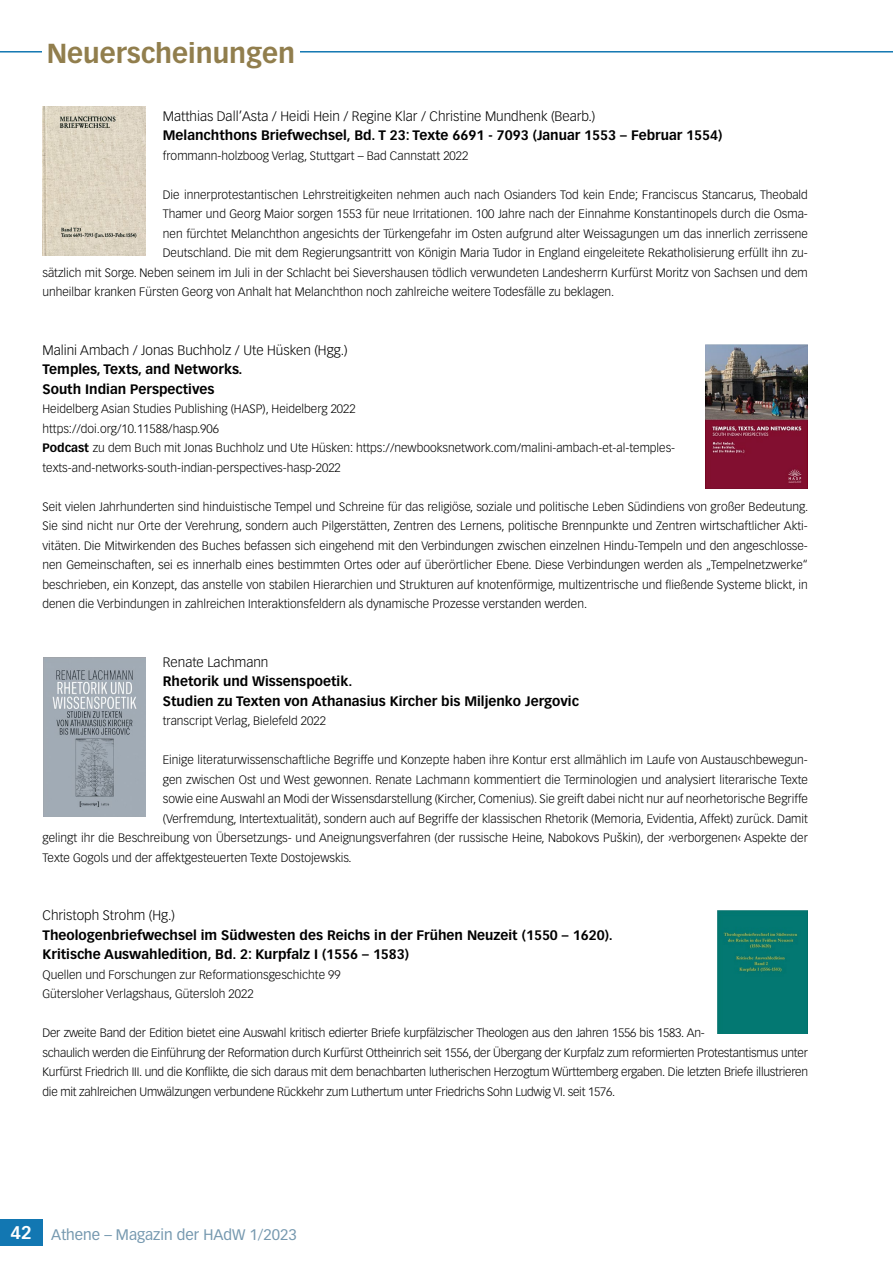
<style>
.page{position:relative;width:893px;height:1263px;background:#fff}
.page>*{position:absolute;margin:0;border:0;box-sizing:border-box;transform-origin:0 0}
.t1{font:700 27px "Vectora LT Pro";color:#917e4d}
.t2{font:15px "Vectora LT Pro";color:#7598af}
.t3{font:700 13.5px/19.5px "Vectora LT Pro";color:#000}
.t4{font:300 13.5px "Vectora LT Pro";color:#000}
.t5{font:300 12px/19.5px "Vectora LT Pro";color:#000}
.t6{font:300 12px/19.5px "Vectora LT Pro";letter-spacing:-.02em;color:#000}
.s1{font-weight:700}
.s2{font-weight:700;font-size:18px;color:#fff}
</style>
<div class="page">
<hr style="left:0;top:51px;width:893px;height:2px;background:#1277b2">
<div style="left:0;top:1219px;width:43px;height:26px;background:#1277b2"></div>
<img style="left:43px;top:106px;width:103px;height:150px">
<img style="left:705px;top:344px;width:103px;height:145px">
<div style="left:43px;top:38px;width:257px;height:29px;background:#fff"></div>
<img style="left:43px;top:657px;width:103px;height:159px">
<img style="left:718px;top:910px;width:90px;height:123px">
<h1 class="t1" style="left:47px;top:37px;width:250px">Neuerscheinungen</h1>
<p class="t4" style="left:163px;top:108px;width:434px">Matthias Dall’Asta / Heidi Hein / Regine Klar / Christine Mundhenk (Bearb.)</p>
<p class="t3" style="left:163px;top:125px;width:561px">Melanchthons Briefwechsel, Bd. T 23: Texte 6691 - 7093 (Januar 1553 – Februar 1554)</p>
<p class="t5" style="left:163px;top:146px;width:307px">frommann-holzboog Verlag, Stuttgart – Bad Cannstatt 2022</p>
<p class="t5" style="left:163px;top:185px;width:647px">Die innerprotestantischen Lehrstreitigkeiten nehmen auch nach Osianders Tod kein Ende; Franciscus Stancarus, Theobald</p>
<p class="t5" style="left:163px;top:204px;width:647px">Thamer und Georg Maior sorgen 1553 für neue Irritationen. 100 Jahre nach der Einnahme Konstantinopels durch die Osma-</p>
<p class="t5" style="left:163px;top:224px;width:647px">nen fürchtet Melanchthon angesichts der Türkengefahr im Osten aufgrund alter Weissagungen um das innerlich zerrissene</p>
<p class="t5" style="left:163px;top:243px;width:647px">Deutschland. Die mit dem Regierungsantritt von Königin Maria Tudor in England eingeleitete Rekatholisierung erfüllt ihn zu-</p>
<p class="t5" style="left:43px;top:263px;width:767px">sätzlich mit Sorge. Neben seinem im Juli in der Schlacht bei Sievershausen tödlich verwundeten Landesherrn Kurfürst Moritz von Sachsen und dem</p>
<p class="t5" style="left:43px;top:282px;width:573px">unheilbar kranken Fürsten Georg von Anhalt hat Melanchthon noch zahlreiche weitere Todesfälle zu beklagen.</p>
<p class="t4" style="left:43px;top:342px;width:307px">Malini Ambach / Jonas Buchholz / Ute Hüsken (Hgg.)</p>
<p class="t3" style="left:43px;top:359px;width:202px">Temples, Texts, and Networks.<br>South Indian Perspectives</p>
<p class="t5" style="left:43px;top:399px;width:634px">Heidelberg Asian Studies Publishing (HASP), Heidelberg 2022<br>https://doi.org/10.11588/hasp.906<br><span class="s1">Podcast</span> zu dem Buch mit Jonas Buchholz und Ute Hüsken: https://newbooksnetwork.com/malini-ambach-et-al-temples&shy;texts-and-networks-south-indian-perspectives-hasp-2022</p>
<p class="t5" style="left:43px;top:497px;width:767px;text-align:justify">Seit vielen Jahrhunderten sind hinduistische Tempel und Schreine für das religiöse, soziale und politische Leben Südindiens von großer Bedeutung.<br>Sie sind nicht nur Orte der Verehrung, sondern auch Pilgerstätten, Zentren des Lernens, politische Brennpunkte und Zentren wirtschaftlicher Akti&shy;vitäten. Die Mitwirkenden des Buches befassen sich eingehend mit den Verbindungen zwischen einzelnen Hindu-Tempeln und den angeschlosse&shy;nen Gemeinschaften, sei es innerhalb eines bestimmten Ortes oder auf überörtlicher Ebene. Diese Verbindungen werden als „Tempelnetzwerke“ beschrieben, ein Konzept, das anstelle von stabilen Hierarchien und Strukturen auf knotenförmige, multizentrische und fließende Systeme blickt, in denen die Verbindungen in zahlreichen Interaktionsfeldern als dynamische Prozesse verstanden werden.</p>
<p class="t4" style="left:163px;top:654px;width:107px">Renate Lachmann</p>
<p class="t3" style="left:163px;top:671px;width:418px">Rhetorik und Wissenspoetik.<br>Studien zu Texten von Athanasius Kircher bis Miljenko Jergovic</p>
<p class="t5" style="left:163px;top:711px;width:165px">transcript Verlag, Bielefeld 2022</p>
<p class="t5" style="left:163px;top:750px;width:647px">Einige literaturwissenschaftliche Begriffe und Konzepte haben ihre Kontur erst allmählich im Laufe von Austauschbewegun-</p>
<p class="t5" style="left:163px;top:770px;width:647px">gen zwischen Ost und West gewonnen. Renate Lachmann kommentiert die Terminologien und analysiert literarische Texte</p>
<p class="t5" style="left:163px;top:789px;width:647px">sowie eine Auswahl an Modi der Wissensdarstellung (Kircher, Comenius). Sie greift dabei nicht nur auf neorhetorische Begriffe</p>
<p class="t5" style="left:163px;top:809px;width:647px">(Verfremdung, Intertextualität), sondern auch auf Begriffe der klassischen Rhetorik (Memoria, Evidentia, Affekt) zurück. Damit</p>
<p class="t5" style="left:43px;top:828px;width:767px">gelingt ihr die Beschreibung von Übersetzungs- und Aneignungsverfahren (der russische Heine, Nabokovs Puškin), der ›verborgenen‹ Aspekte der</p>
<p class="t5" style="left:43px;top:848px;width:310px">Texte Gogols und der affektgesteuerten Texte Dostojewskis.</p>
<p class="t4" style="left:43px;top:907px;width:134px">Christoph Strohm (Hg.)</p>
<p class="t3" style="left:43px;top:925px;width:572px">Theologenbriefwechsel im Südwesten des Reichs in der Frühen Neuzeit (1550 – 1620).<br>Kritische Auswahledition, Bd. 2: Kurpfalz I (1556 – 1583)</p>
<p class="t5" style="left:43px;top:965px;width:300px">Quellen und Forschungen zur Reformationsgeschichte 99<br>Gütersloher Verlagshaus, Gütersloh 2022</p>
<p class="t6" style="left:43px;top:1023px;width:767px">Der zweite Band der Edition bietet eine Auswahl kritisch edierter Briefe kurpfälzischer Theologen aus den Jahren 1556 bis 1583. An-<br>schaulich werden die Einführung der Reformation durch Kurfürst Ottheinrich seit 1556, der Übergang der Kurpfalz zum reformierten Protestantismus unter Kurfürst Friedrich III. und die Konflikte, die sich daraus mit dem benachbarten lutherischen Herzogtum Württemberg ergaben. Die letzten Briefe illustrieren die mit zahlreichen Umwälzungen verbundene Rückkehr zum Luthertum unter Friedrichs Sohn Ludwig VI. seit 1576.</p>
<p class="t2" style="left:11px;top:1225px;width:288px"><span class="s2">42</span> Athene – Magazin der HAdW 1/2023</p>
</div>
